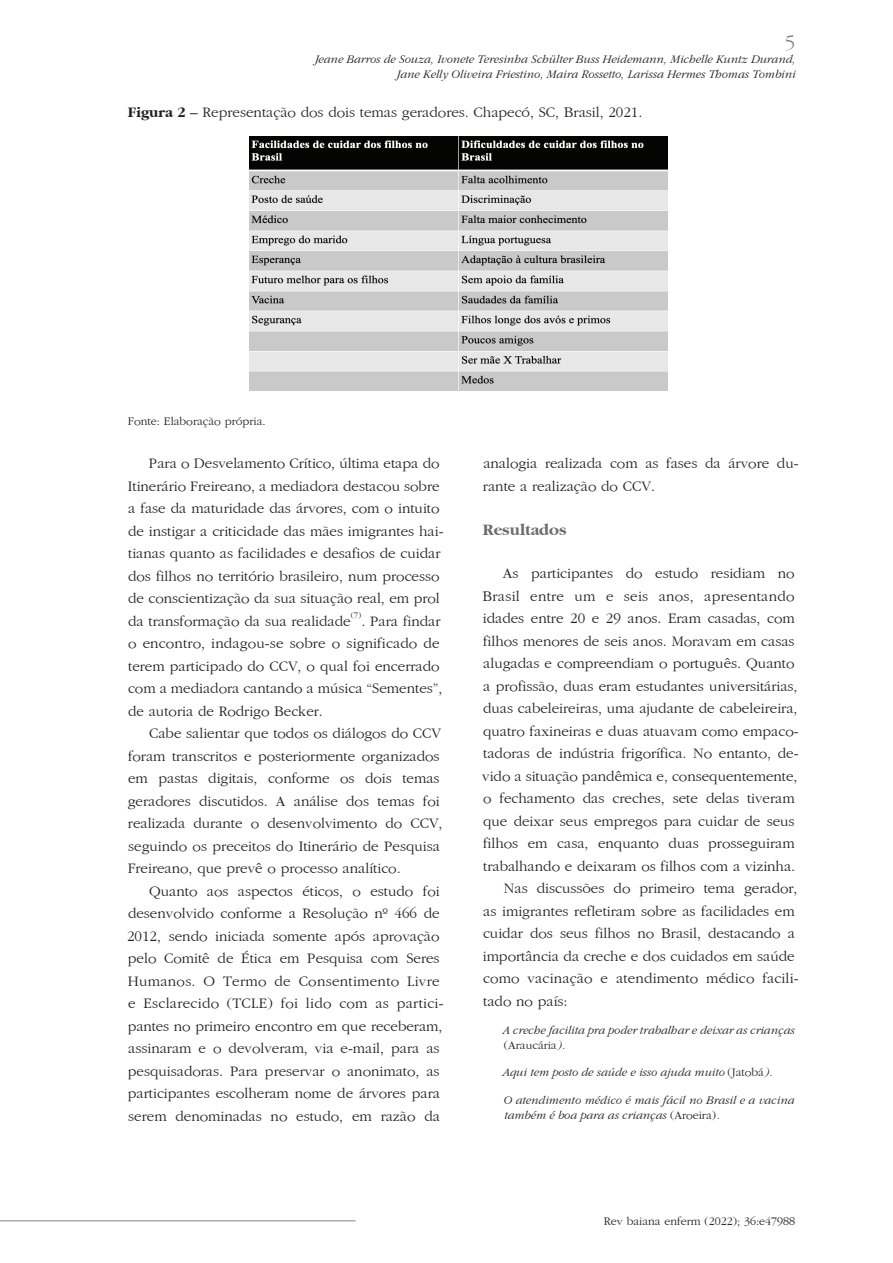
<style>
.page{position:relative;width:893px;height:1263px;background:#fff}
.page>*{position:absolute;margin:0;border:0;box-sizing:border-box;transform-origin:0 0}
.t1{font:21px "Gatineau Plain";color:#808285}
.t2{font:700 16.5px "Gatineau";color:#6c6d70}
.t3{font:15px/22.5px "Gatineau Plain";color:#231f20}
.t4{font:15px "Gatineau Plain";letter-spacing:.02em;color:#231f20}
.t5{font:italic 12px/14.4px "Gatineau";color:#231f20;text-align:right}
.t6{font:12px "Gatineau Plain";color:#231f20}
.t7{font:8.7px "Gatineau Plain";color:#231f20}
.s1{font-family:"Gatineau";font-weight:700}
.s2{font-family:"Gatineau";font-style:italic}
.s3{font-family:"Gatineau Plain";font-style:normal}
</style>
<div class="page">
<hr style="left:0;top:1220px;width:356px;height:1px;background:#808285">
<img style="left:249px;top:136px;width:418px;height:255px">
<h1 class="t1" style="left:785px;top:31px;width:12px">5</h1>
<p class="t5" style="left:314px;top:52px;width:482px">Jeane Barros de Souza, Ivonete Teresinha Schülter Buss Heidemann, Michelle Kuntz Durand,<br>Jane Kelly Oliveira Friestino, Maira Rossetto, Larissa Hermes Thomas Tombini</p>
<p class="t3" style="left:128px;top:101px;width:516px"><span class="s1">Figura 2</span> – Representação dos dois temas geradores. Chapecó, SC, Brasil, 2021.</p>
<p class="t6" style="left:128px;top:414px;width:139px">Fonte: Elaboração própria.</p>
<p class="t3" style="left:128px;top:453px;width:317px;text-indent:21px">Para o Desvelamento Crítico, última etapa do Itinerário Freireano, a mediadora destacou sobre a fase da maturidade das árvores, com o intuito de instigar a criticidade das mães imigrantes hai&shy;tianas quanto as facilidades e desafios de cuidar dos filhos no território brasileiro, num processo de conscientização da sua situação real, em prol da transformação da sua realidade</p>
<p class="t7" style="left:351px;top:611px;width:12px">(7)</p>
<p class="t3" style="left:128px;top:610px;width:316px;text-indent:233px">. Para findar o encontro, indagou-se sobre o significado de terem participado do CCV, o qual foi encerrado com a mediadora cantando a música “Sementes”, de autoria de Rodrigo Becker.</p>
<p class="t3" style="left:128px;top:723px;width:316px;text-indent:21px">Cabe salientar que todos os diálogos do CCV foram transcritos e posteriormente organizados em pastas digitais, conforme os dois temas geradores discutidos. A análise dos temas foi realizada durante o desenvolvimento do CCV, seguindo os preceitos do Itinerário de Pesquisa Freireano, que prevê o processo analítico.</p>
<p class="t3" style="left:127px;top:880px;width:318px;text-indent:22px">Quanto aos aspectos éticos, o estudo foi desenvolvido conforme a Resolução nº 466 de 2012, sendo iniciada somente após aprovação pelo Comitê de Ética em Pesquisa com Seres Humanos. O Termo de Consentimento Livre e Esclarecido (TCLE) foi lido com as partici&shy;pantes no primeiro encontro em que receberam, assinaram e o devolveram, via e-mail, para as pesquisadoras. Para preservar o anonimato, as participantes escolheram nome de árvores para serem denominadas no estudo, em razão da</p>
<p class="t3" style="left:483px;top:453px;width:317px">analogia realizada com as fases da árvore du&shy;rante a realização do CCV.</p>
<p class="t2" style="left:483px;top:521px;width:85px">Resultados</p>
<p class="t3" style="left:503px;top:563px;width:293px">As participantes do estudo residiam no</p>
<p class="t4" style="left:483px;top:588px;width:314px">Brasil entre um e seis anos, apresentando</p>
<p class="t3" style="left:483px;top:608px;width:313px">idades entre 20 e 29 anos. Eram casadas, com</p>
<p class="t3" style="left:483px;top:630px;width:313px">filhos menores de seis anos. Moravam em casas</p>
<p class="t3" style="left:483px;top:653px;width:313px">alugadas e compreendiam o português. Quanto</p>
<p class="t3" style="left:483px;top:675px;width:316px">a profissão, duas eram estudantes universitárias,</p>
<p class="t3" style="left:483px;top:698px;width:316px">duas cabeleireiras, uma ajudante de cabeleireira,</p>
<p class="t3" style="left:483px;top:720px;width:317px">quatro faxineiras e duas atuavam como empaco-</p>
<p class="t3" style="left:483px;top:743px;width:317px">tadoras de indústria frigorífica. No entanto, de-</p>
<p class="t3" style="left:482px;top:765px;width:317px">vido a situação pandêmica e, consequentemente,</p>
<p class="t3" style="left:483px;top:788px;width:313px">o fechamento das creches, sete delas tiveram</p>
<p class="t3" style="left:483px;top:810px;width:313px">que deixar seus empregos para cuidar de seus</p>
<p class="t3" style="left:483px;top:833px;width:313px">filhos em casa, enquanto duas prosseguiram</p>
<p class="t3" style="left:483px;top:855px;width:313px">trabalhando e deixaram os filhos com a vizinha.</p>
<p class="t3" style="left:504px;top:878px;width:295px">Nas discussões do primeiro tema gerador,</p>
<p class="t3" style="left:483px;top:900px;width:313px">as imigrantes refletiram sobre as facilidades em</p>
<p class="t3" style="left:483px;top:923px;width:313px">cuidar dos seus filhos no Brasil, destacando a</p>
<p class="t3" style="left:483px;top:945px;width:313px">importância da creche e dos cuidados em saúde</p>
<p class="t3" style="left:483px;top:968px;width:317px">como vacinação e atendimento médico facili-</p>
<p class="t3" style="left:483px;top:990px;width:86px">tado no país:</p>
<p class="t5" style="left:502px;top:1023px;width:294px">A creche facilita pra poder trabalhar e deixar as crianças</p>
<p class="t6" style="left:504px;top:1038px;width:62px">(Araucária<span class="s2">).</span></p>
<p class="t5" style="left:502px;top:1066px;width:272px">Aqui tem posto de saúde e isso ajuda muito <span class="s3">(Jatobá</span>).</p>
<p class="t5" style="left:503px;top:1093px;width:293px;line-height:15px;text-align:left">O atendimento médico é mais fácil no Brasil e a vacina também é boa para as crianças <span class="s3">(Aroeira)</span>.</p>
<p class="t6" style="left:604px;top:1214px;width:193px">Rev baiana enferm (2022); 36:e47988</p>
</div>
